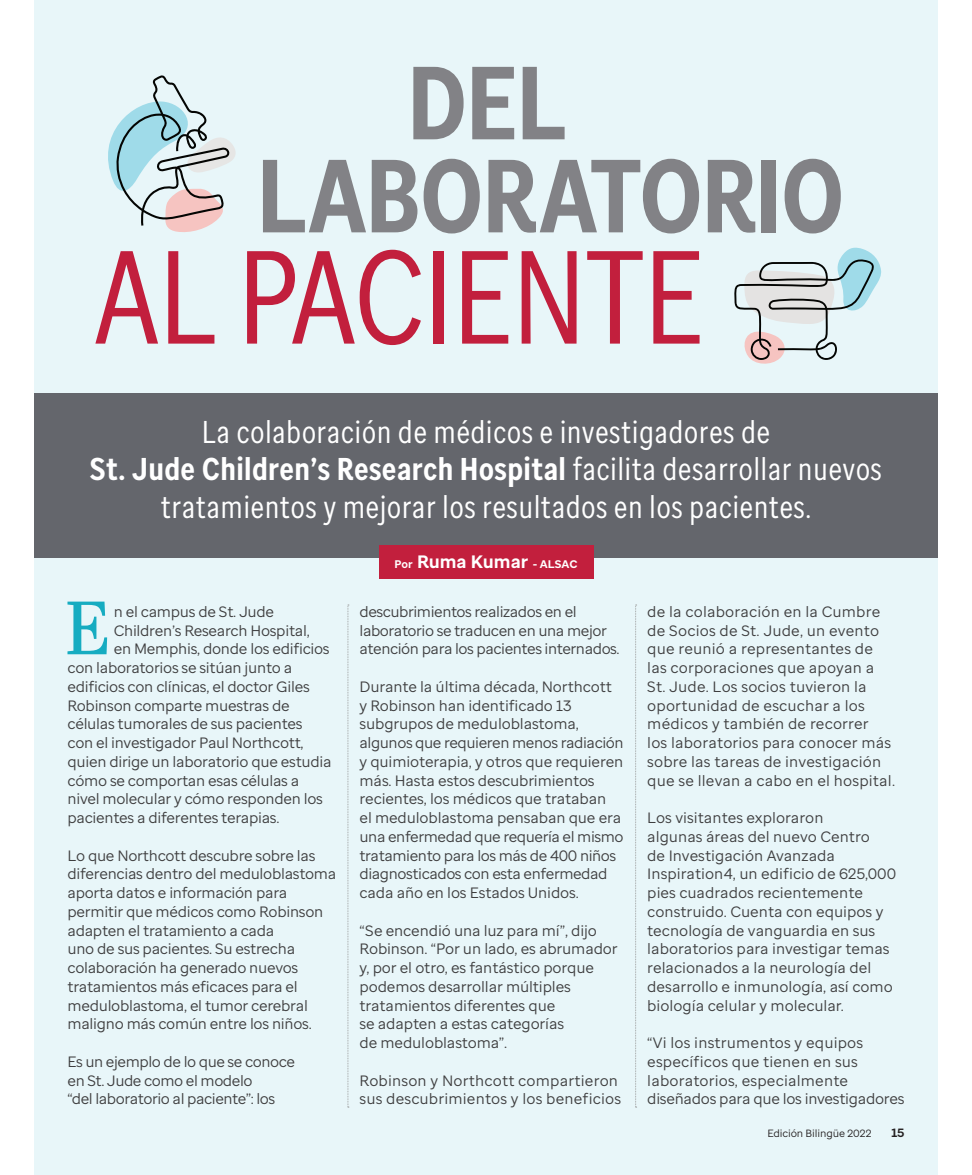
<style>
.page{position:relative;width:972px;height:1175px;background:#fff}
.page>*{position:absolute;margin:0;border:0;box-sizing:border-box;transform-origin:0 0}
.t1{font:132px "St Jude Sans Cond";letter-spacing:-.02em;color:#c21f3d}
.t2{font:700 103.5px "St Jude Sans Cond";letter-spacing:-.02em;color:#828286}
.body_copy{font:75.15px "Abril Text";color:#16acc1}
.t3{font:31.5px/37.5px "St Jude Sans Cond";letter-spacing:.01em;color:#fff;text-align:center}
.body_copy-2{font:15px/18.8px "St Jude Sans";letter-spacing:-.01em;color:#3e3e3f}
.body_copy-3{font:15px/18.8px "St Jude Sans";letter-spacing:.01em;color:#3e3e3f}
.body_copy-4{font:15px/18.8px "St Jude Sans";letter-spacing:-.03em;color:#3e3e3f}
.t4{font:700 12px "St Jude Sans";color:#231f20}
.t5{font:700 11.1px "St Jude Sans";color:#fff}
.t6{font:10.5px "St Jude Sans";letter-spacing:-.01em;color:#231f20}
.s1{font-weight:700}
.s2{font-size:18px}
</style>
<div class="page">
<div style="left:34px;top:0;width:904px;height:1174px;background:#e8f6f9"></div>
<div style="left:34px;top:393px;width:904px;height:164px;background:#64666c"></div>
<div style="left:379px;top:546px;width:214px;height:33px;background:#c21f3d"></div>
<svg style="left:348px;top:604px;width:1px;height:503px"></svg>
<svg style="left:635px;top:604px;width:2px;height:503px"></svg>
<svg style="left:108px;top:75px;width:128px;height:157px"></svg>
<svg style="left:734px;top:247px;width:148px;height:117px"></svg>
<p class="t2" style="left:407px;top:36px;width:162px">DEL</p>
<p class="t2" style="left:256px;top:129px;width:590px">LABORATORIO</p>
<p class="t1" style="left:93px;top:212px;width:614px">AL PACIENTE</p>
<p class="t3" style="left:90px;top:412px;width:794px">La colaboración de médicos e investigadores de<br><span class="s1">St. Jude Children’s Research Hospital</span> facilita desarrollar nuevos tratamientos y mejorar los resultados en los pacientes.</p>
<p class="body_copy" style="left:64px;top:573px;width:48px">E</p>
<p class="body_copy-2" style="left:114px;top:602px;width:162px">n el campus de St. Jude</p>
<p class="body_copy-2" style="left:114px;top:620px;width:198px">Children’s Research Hospital,</p>
<p class="body_copy-2" style="left:114px;top:639px;width:217px">en Memphis, donde los edificios</p>
<p class="body_copy-2" style="left:68px;top:658px;width:226px">con laboratorios se sitúan junto a</p>
<p class="body_copy-2" style="left:68px;top:677px;width:244px">edificios con clínicas, el doctor Giles</p>
<p class="body_copy-2" style="left:68px;top:695px;width:224px">Robinson comparte muestras de</p>
<p class="body_copy-2" style="left:68px;top:714px;width:237px">células tumorales de sus pacientes</p>
<p class="body_copy-2" style="left:68px;top:733px;width:238px">con el investigador Paul Northcott,</p>
<p class="body_copy-2" style="left:68px;top:752px;width:266px">quien dirige un laboratorio que estudia</p>
<p class="body_copy-2" style="left:68px;top:770px;width:233px">cómo se comportan esas células a</p>
<p class="body_copy-2" style="left:68px;top:789px;width:257px">nivel molecular y cómo responden los</p>
<p class="body_copy-2" style="left:68px;top:808px;width:214px">pacientes a diferentes terapias.</p>
<p class="body_copy-2" style="left:68px;top:845px;width:270px">Lo que Northcott descubre sobre las diferencias dentro del meduloblastoma aporta datos e información para permitir que médicos como Robinson adapten el tratamiento a cada<br>uno de sus pacientes. Su estrecha colaboración ha generado nuevos tratamientos más eficaces para el meduloblastoma, el tumor cerebral maligno más común entre los niños.</p>
<p class="body_copy-4" style="left:68px;top:1052px;width:229px">Es un ejemplo de lo que se conoce en St. Jude como el modelo<br>“del laboratorio al paciente”: los</p>
<p class="t5" style="left:395px;top:557px;width:184px">Por <span class="s2">Ruma Kumar</span> - ALSAC</p>
<p class="body_copy-4" style="left:360px;top:602px;width:262px">descubrimientos realizados en el laboratorio se traducen en una mejor atención para los pacientes internados.</p>
<p class="body_copy-2" style="left:360px;top:677px;width:266px">Durante la última década, Northcott<br>y Robinson han identificado 13 subgrupos de meduloblastoma, algunos que requieren menos radiación y quimioterapia, y otros que requieren más. Hasta estos descubrimientos recientes, los médicos que trataban<br>el meduloblastoma pensaban que era una enfermedad que requería el mismo tratamiento para los más de 400 niños diagnosticados con esta enfermedad cada año en los Estados Unidos.</p>
<p class="body_copy-2" style="left:360px;top:920px;width:260px">“Se encendió una luz para mí”, dijo<br>Robinson. “Por un lado, es abrumador y, por el otro, es fantástico porque podemos desarrollar múltiples tratamientos diferentes que<br>se adapten a estas categorías<br>de meduloblastoma”.</p>
<p class="body_copy-3" style="left:360px;top:1070px;width:263px">Robinson y Northcott compartieron sus descubrimientos y los beneficios</p>
<p class="body_copy-3" style="left:647px;top:602px;width:249px">de la colaboración en la Cumbre de Socios de St. Jude, un evento que reunió a representantes de las corporaciones que apoyan a<br>St. Jude. Los socios tuvieron la oportunidad de escuchar a los médicos y también de recorrer<br>los laboratorios para conocer más sobre las tareas de investigación que se llevan a cabo en el hospital.</p>
<p class="body_copy-2" style="left:647px;top:808px;width:250px">Los visitantes exploraron<br>algunas áreas del nuevo Centro<br>de Investigación Avanzada<br>Inspiration4, un edificio de 625,000 pies cuadrados recientemente construido. Cuenta con equipos y tecnología de vanguardia en sus laboratorios para investigar temas relacionados a la neurología del desarrollo e inmunología, así como biología celular y molecular.</p>
<p class="body_copy-3" style="left:647px;top:1033px;width:259px">“Vi los instrumentos y equipos específicos que tienen en sus laboratorios, especialmente diseñados para que los investigadores</p>
<p class="t6" style="left:767px;top:1126px;width:106px">Edición Bilingüe 2022</p>
<p class="t4" style="left:891px;top:1124px;width:15px">15</p>
</div>
